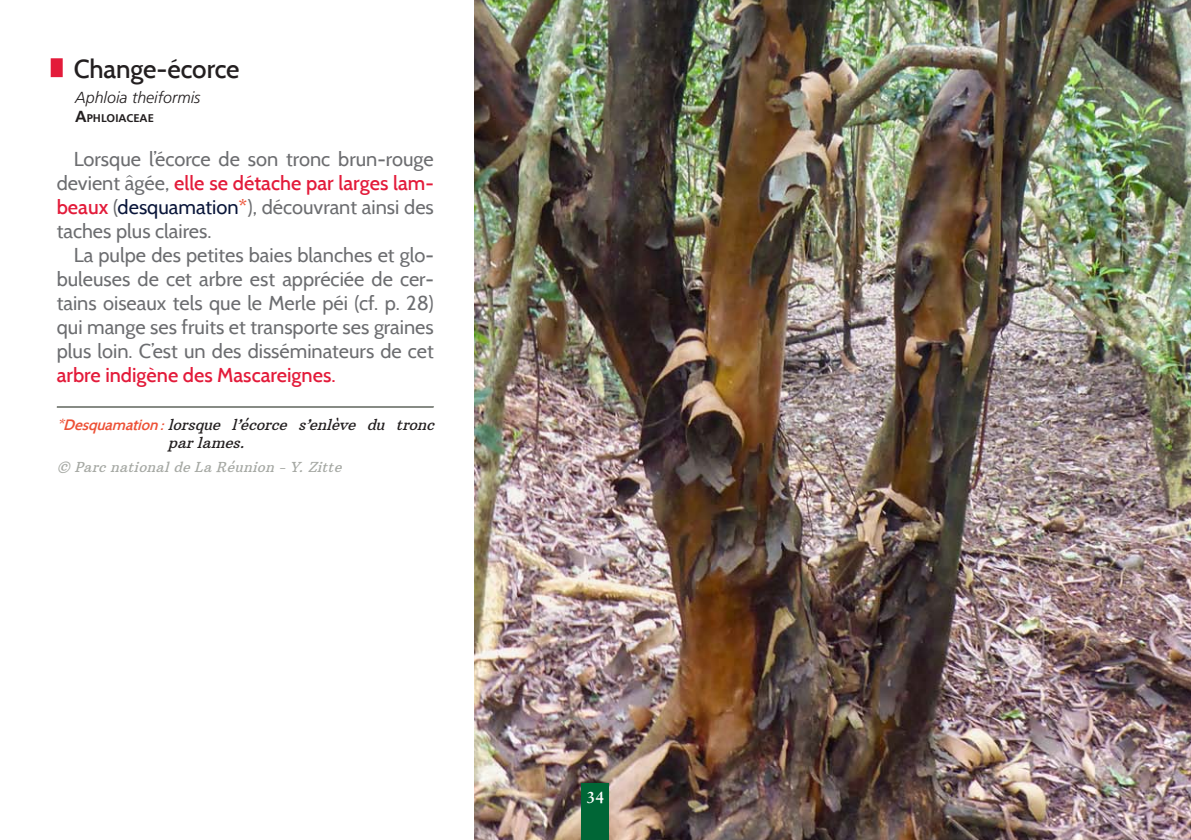
<style>
.page{position:relative;width:1191px;height:840px;background:#fff}
.page>*{position:absolute;margin:0;border:0;box-sizing:border-box;transform-origin:0 0}
.Nom_espèce{font:500 26px "Cabin";letter-spacing:-.005em;color:#231f20}
.Body{font:20px/24px "Cabin";color:#6c6d70;text-align:justify}
.t1{font:italic 300 16px "Frutiger LT Std";color:#231f20}
.t2{font:700 16px "Sabon";color:#fff}
.Définition_bas_de_pa{font:italic 15px/18px "Arbutus Slab";color:#231f20}
.Crédits_photo{font:italic 14px "Arbutus Slab";color:#a6a9a4}
.t3{font:700 11.2px "Frutiger LT Std";color:#231f20}
.s1{font-size:16px}
.s2{font-weight:500;color:#e31b3a}
.s3{color:#0a163a}
.s4{font-weight:600;color:#ed5136}
.s5{font-family:"Cabin";font-weight:600;color:#ed5136}
</style>
<div class="page">
<img style="left:474px;top:0;width:717px;height:839px">
<div style="left:51px;top:58px;width:12px;height:19px;background:#e31b3a"></div>
<svg style="left:56px;top:406px;width:378px;height:1px"></svg>
<div style="left:582px;top:782px;width:27px;height:57px;background:#006636"></div>
<p class="Nom_espèce" style="left:74px;top:53px;width:167px">Change-écorce</p>
<p class="t1" style="left:75px;top:88px;width:127px">Aphloia theiformis</p>
<p class="t3" style="left:75px;top:112px;width:80px"><span class="s1">A</span>PHLOIACEAE</p>
<p class="Body" style="left:57px;top:147px;width:379px;text-indent:17px">Lorsque l’écorce de son tronc brun-rouge devient âgée, <span class="s2">elle se détache par larges lam&shy;beaux</span> (<span class="s3">desquamation</span><span class="s4">*</span>), découvrant ainsi des taches plus claires.</p>
<p class="Body" style="left:57px;top:243px;width:379px;text-indent:17px">La pulpe des petites baies blanches et glo&shy;buleuses de cet arbre est appréciée de cer&shy;tains oiseaux tels que le Merle péi (cf. p. 28) qui mange ses fruits et transporte ses graines plus loin. C’est un des disséminateurs de cet <span class="s2">arbre indigène des Mascareignes.</span></p>
<p class="Définition_bas_de_pa" style="left:168px;top:415px;width:272px;text-indent:-111px"><span class="s5">*Desquamation :</span> lorsque l’écorce s’enlève du tronc parlames.</p>
<p class="Crédits_photo" style="left:57px;top:458px;width:291px">© ParcnationaldeLaRéunion -Y.Zitte</p>
<p class="t2" style="left:586px;top:787px;width:19px">34</p>
</div>
